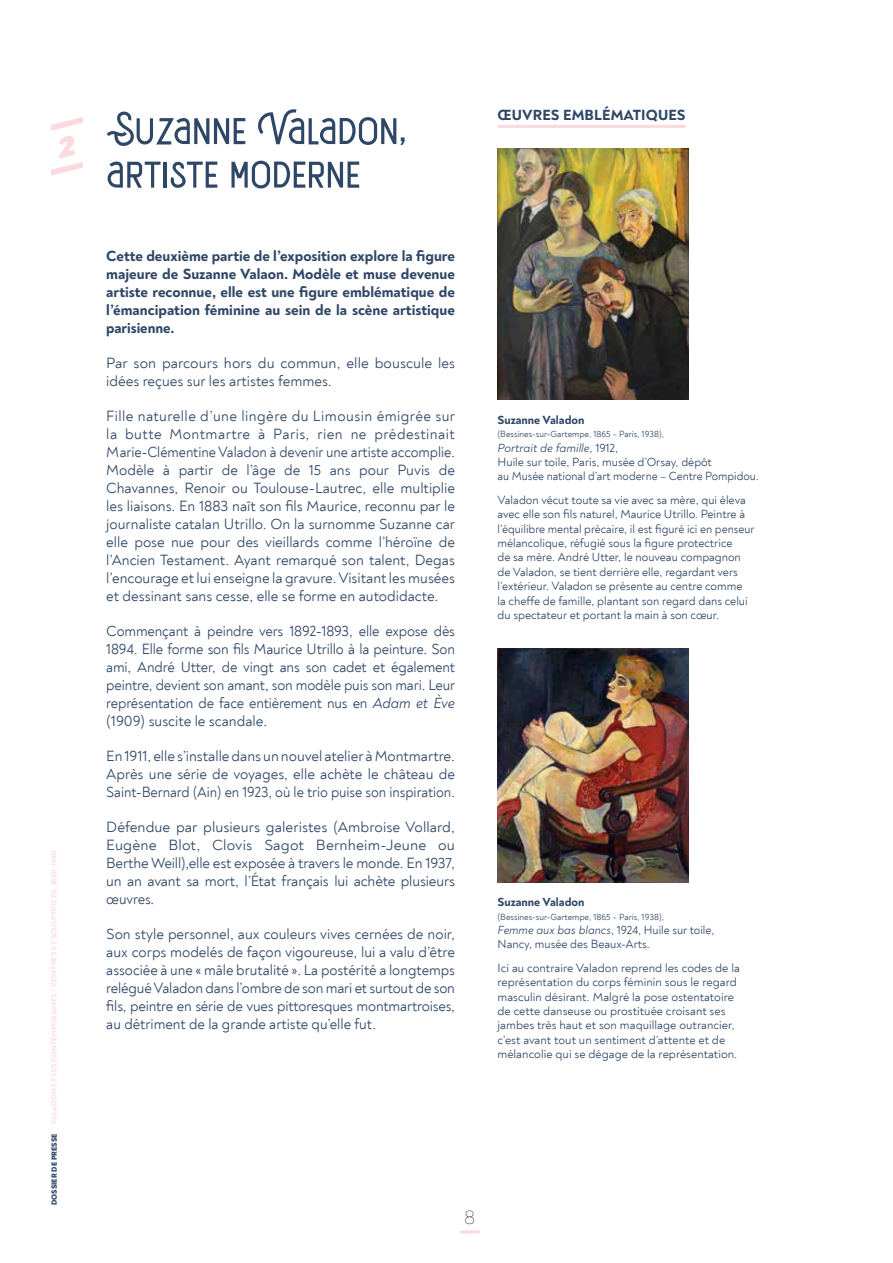
<style>
.page{position:relative;width:893px;height:1263px;background:#fff}
.page>*{position:absolute;margin:0;border:0;box-sizing:border-box;transform-origin:0 0}
.t1{font:54px/43.5px "Delpina";color:#2f4767}
.t2{font:100 19.5px "Noah";color:#000}
.t3{font:15px/18px "Noah";letter-spacing:-.005em;color:#2f4767;text-align:justify}
.t4{font:800 15px/18px "Noah";color:#2f4767;text-align:justify}
.t5{font:12px/14.4px "Noah";color:#2f4767}
.t6{font:800 12px "Noah";color:#2f4767}
.t7{font:9px "Noah";color:#2f4767}
.t8{font:700 7.5px "Noah";letter-spacing:.02em;color:#fad9df}
.t9{font:800 7.5px "Noah";letter-spacing:.01em;color:#2f4767}
.s1{font-style:italic}
</style>
<div class="page">
<hr style="left:460px;top:1230px;width:20px;height:3px;background:#fad9df">
<img style="left:497px;top:148px;width:192px;height:251px">
<img style="left:497px;top:649px;width:192px;height:233px">
<hr style="left:498px;top:125px;width:188px;height:3px;background:#fad9df">
<svg style="left:51px;top:117px;width:32px;height:59px"></svg>
<p class="t8" style="left:49px;top:1124px;width:276px;rotate:-90deg">VALADON ET SES CONTEMPORAINES / PEINTRES ET SCULPTRICES, 1880-1940</p>
<p class="t9" style="left:49px;top:1205px;width:73px;rotate:-90deg">DOSSIER DE PRESSE</p>
<h1 class="t1" style="left:106px;top:105px;width:301px">Suzanne Valadon, artiste moderne</h1>
<p class="t4" style="left:106px;top:247px;width:350px">Cette deuxième partie de l’exposition explore la figure majeure de Suzanne Valaon. Modèle et muse devenue artiste reconnue, elle est une figure emblématique de l’émancipation féminine au sein de la scène artistique parisienne.</p>
<p class="t3" style="left:106px;top:354px;width:350px">Par son parcours hors du commun, elle bouscule les idées reçues sur les artistes femmes.</p>
<p class="t3" style="left:106px;top:407px;width:350px">Fille naturelle d’une lingère du Limousin émigrée sur la butte Montmartre à Paris, rien ne prédestinait Marie-Clémentine Valadon à devenir une artiste accomplie.<br>Modèle à partir de l’âge de 15 ans pour Puvis de Chavannes, Renoir ou Toulouse-Lautrec, elle multiplie les liaisons. En 1883 naît son fils Maurice, reconnu par le journaliste catalan Utrillo. On la surnomme Suzanne car elle pose nue pour des vieillards comme l’héroïne de l’Ancien Testament. Ayant remarqué son talent, Degas l’encourage et lui enseigne la gravure. Visitant les musées et dessinant sans cesse, elle se forme en autodidacte.</p>
<p class="t3" style="left:106px;top:622px;width:350px">Commençant à peindre vers 1892-1893, elle expose dès 1894. Elle forme son fils Maurice Utrillo à la peinture. Son ami, André Utter, de vingt ans son cadet et également peintre, devient son amant, son modèle puis son mari. Leur représentation de face entièrement nus en <span class="s1">Adam et Ève </span>(1909) suscite le scandale.</p>
<p class="t3" style="left:106px;top:747px;width:350px">En 1911, elle s’installe dans un nouvel atelier à Montmartre.<br>Après une série de voyages, elle achète le château de Saint-Bernard (Ain) en 1923, où le trio puise son inspiration.</p>
<p class="t3" style="left:106px;top:818px;width:350px">Défendue par plusieurs galeristes (Ambroise Vollard, Eugène Blot, Clovis Sagot Bernheim-Jeune ou Berthe Weill),elle est exposée à travers le monde. En 1937, un an avant sa mort, l’État français lui achète plusieurs œuvres.</p>
<p class="t3" style="left:106px;top:925px;width:350px">Son style personnel, aux couleurs vives cernées de noir, aux corps modelés de façon vigoureuse, lui a valu d’être associée à une « mâle brutalité ». La postérité a longtemps relégué Valadon dans l’ombre de son mari et surtout de son fils, peintre en série de vues pittoresques montmartroises, au détriment de la grande artiste qu’elle fut.</p>
<p class="t4" style="left:498px;top:106px;width:190px">ŒUVRES EMBLÉMATIQUES</p>
<p class="t6" style="left:497px;top:412px;width:88px">Suzanne Valadon</p>
<p class="t7" style="left:497px;top:429px;width:168px">(Bessines-sur-Gartempe, 1865 – Paris, 1938),</p>
<p class="t5" style="left:497px;top:440px;width:263px"><span class="s1">Portrait de famille</span>, 1912,<br>Huile sur toile, Paris, musée d’Orsay, dépôt<br>au Musée national d’art moderne – Centre Pompidou.</p>
<p class="t5" style="left:497px;top:493px;width:259px">Valadon vécut toute sa vie avec sa mère, qui éleva avec elle son fils naturel, Maurice Utrillo. Peintre à l’équilibre mental précaire, il est figuré ici en penseur mélancolique, réfugié sous la figure protectrice<br>de sa mère. André Utter, le nouveau compagnon de Valadon, se tient derrière elle, regardant vers l’extérieur. Valadon se présente au centre comme<br>la cheffe de famille, plantant son regard dans celui du spectateur et portant la main à son cœur.</p>
<p class="t6" style="left:497px;top:894px;width:88px">Suzanne Valadon</p>
<p class="t7" style="left:497px;top:911px;width:168px">(Bessines-sur-Gartempe, 1865 – Paris, 1938),</p>
<p class="t5" style="left:497px;top:923px;width:218px"><span class="s1">Femme aux bas blancs</span>, 1924, Huile sur toile,<br>Nancy, musée des Beaux-Arts.</p>
<p class="t5" style="left:497px;top:961px;width:244px">Ici au contraire Valadon reprend les codes de la représentation du corps féminin sous le regard masculin désirant. Malgré la pose ostentatoire de cette danseuse ou prostituée croisant ses jambes très haut et son maquillage outrancier, c’est avant tout un sentiment d’attente et de mélancolie qui se dégage de la représentation.</p>
<h2 class="t2" style="left:464px;top:1205px;width:13px">8</h2>
</div>
